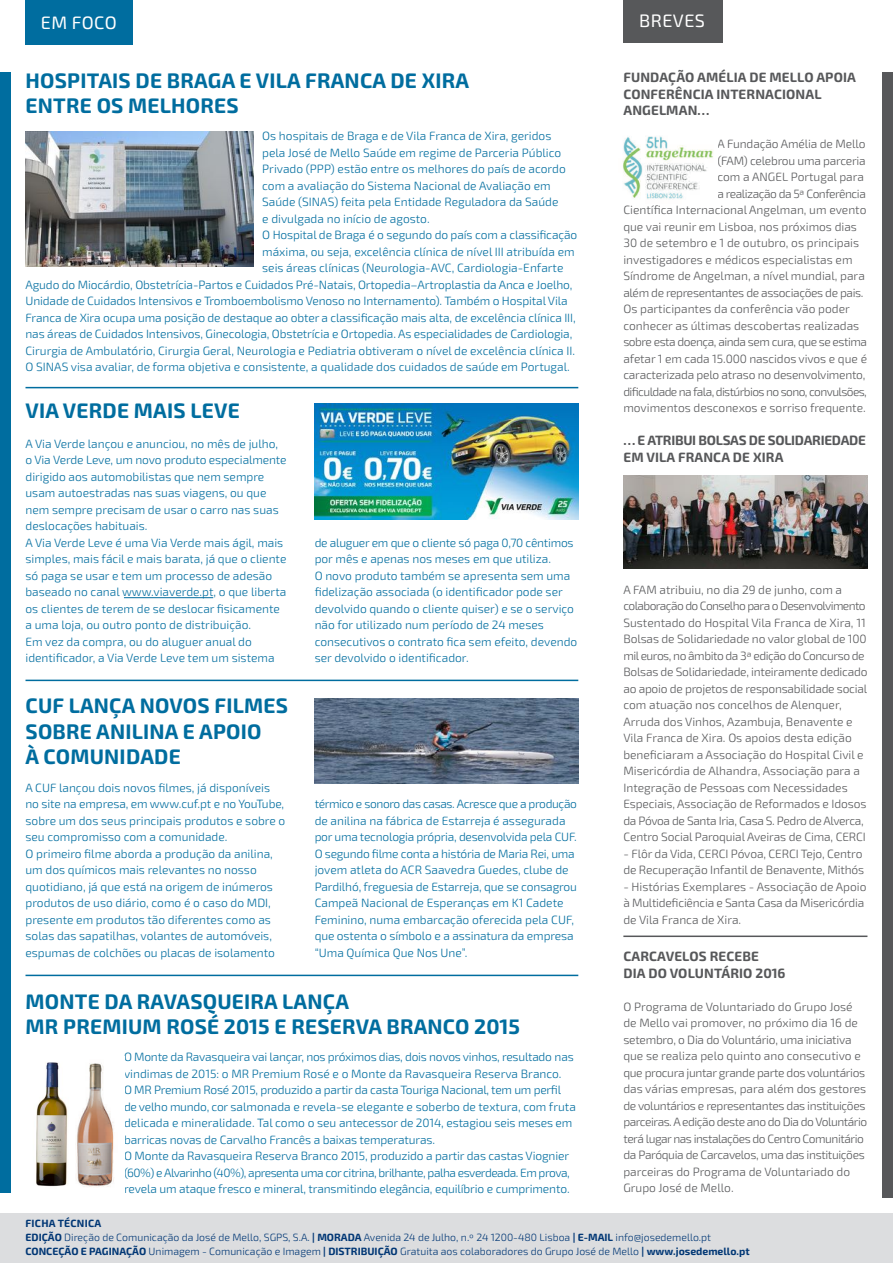
<style>
.page{position:relative;width:893px;height:1263px;background:#fff}
.page>*{position:absolute;margin:0;border:0;box-sizing:border-box;transform-origin:0 0}
.t1{font:700 21px/25.5px "Exo 2.0";letter-spacing:.01em;color:#006d9f}
.t2{font:18px "Exo 2.0";letter-spacing:.025em;color:#fff}
.t3{font:700 13.5px/16.5px "Exo 2.0";letter-spacing:.01em;color:#57585a}
.t4{font:700 13.5px/16.5px "Exo 2.0";letter-spacing:-.02em;color:#57585a}
.t5{font:300 12px/16.5px "Exo 2.0";color:#006d9f}
.t6{font:300 12px/16.5px "Exo 2.0";letter-spacing:-.01em;color:#57585a}
.t7{font:300 12px "Exo 2.0";letter-spacing:-.04em;color:#57585a}
.t8{font:300 12px "Exo 2.0";letter-spacing:-.05em;color:#57585a}
.t9{font:300 12px "Exo 2.0";letter-spacing:-.03em;color:#57585a}
.t10{font:300 10.5px/13.5px "Exo 2.0";color:#013775}
.t11{font:700 10.5px "Exo 2.0";letter-spacing:.025em;color:#013775}
.s1{font-weight:700}
</style>
<div class="page">
<div style="left:26px;top:0;width:107px;height:44px;background:#006d9f"></div>
<div style="left:883px;top:73px;width:10px;height:1125px;background:#57585a"></div>
<div style="left:0;top:73px;width:10px;height:1120px;background:#006d9f"></div>
<hr style="left:26px;top:387px;width:552px;height:1px;background:#006d9f">
<hr style="left:26px;top:680px;width:552px;height:1px;background:#006d9f">
<hr style="left:26px;top:975px;width:552px;height:1px;background:#006d9f">
<div style="left:0;top:1213px;width:893px;height:50px;background:#dcdddf"></div>
<div style="left:623px;top:0;width:99px;height:43px;background:#57585a"></div>
<img style="left:315px;top:403px;width:263px;height:116px">
<img style="left:623px;top:475px;width:244px;height:94px">
<img style="left:315px;top:698px;width:263px;height:85px">
<img style="left:36px;top:1062px;width:32px;height:125px">
<img style="left:75px;top:1063px;width:39px;height:124px">
<img style="left:26px;top:132px;width:228px;height:134px">
<img style="left:622px;top:136px;width:91px;height:63px">
<hr style="left:623px;top:935px;width:244px;height:2px;background:#57585a">
<hr style="left:124px;top:597px;width:89px;height:1px;background:#006d9f">
<h2 class="t2" style="left:41px;top:12px;width:77px">EM FOCO</h2>
<h2 class="t2" style="left:639px;top:10px;width:67px">BREVES</h2>
<p class="t3" style="left:623px;top:70px;width:234px">FUNDAÇÃO AMÉLIA DE MELLO APOIA<br>CONFERÊNCIA INTERNACIONAL<br>ANGELMAN…</p>
<p class="t6" style="left:717px;top:136px;width:150px">A Fundação Amélia de Mello</p>
<p class="t6" style="left:717px;top:153px;width:150px">(FAM) celebrou uma parceria</p>
<p class="t6" style="left:717px;top:169px;width:148px">com a ANGEL Portugal para</p>
<p class="t7" style="left:717px;top:187px;width:150px">a realização da 5ª Conferência</p>
<p class="t6" style="left:623px;top:202px;width:245px">Científica Internacional Angelman, um evento</p>
<p class="t6" style="left:623px;top:219px;width:235px">que vai reunir em Lisboa, nos próximos dias</p>
<p class="t6" style="left:623px;top:235px;width:237px">30 de setembro e 1 de outubro, os principais</p>
<p class="t6" style="left:623px;top:252px;width:231px">investigadores e médicos especialistas em</p>
<p class="t6" style="left:623px;top:268px;width:243px">Síndrome de Angelman, a nível mundial, para</p>
<p class="t9" style="left:623px;top:286px;width:242px">além de representantes de associações de pais.</p>
<p class="t6" style="left:623px;top:301px;width:228px">Os participantes da conferência vão poder</p>
<p class="t6" style="left:623px;top:318px;width:237px">conhecer as últimas descobertas realizadas</p>
<p class="t7" style="left:623px;top:335px;width:245px">sobre esta doença, ainda sem cura, que se estima</p>
<p class="t6" style="left:623px;top:351px;width:245px">afetar 1 em cada 15.000 nascidos vivos e que é</p>
<p class="t6" style="left:623px;top:367px;width:244px">caracterizada pelo atraso no desenvolvimento,</p>
<p class="t8" style="left:623px;top:385px;width:245px">dificuldade na fala, distúrbios no sono, convulsões,</p>
<p class="t6" style="left:623px;top:400px;width:244px">movimentos desconexos e sorriso frequente.</p>
<p class="t4" style="left:623px;top:433px;width:244px">… E ATRIBUI BOLSAS DE SOLIDARIEDADE<br>EM VILA FRANCA DE XIRA</p>
<h1 class="t1" style="left:26px;top:68px;width:445px">HOSPITAIS DE BRAGA E VILA FRANCA DE XIRA<br>ENTRE OS MELHORES</h1>
<p class="t5" style="left:262px;top:128px;width:291px">Os hospitais de Braga e de Vila Franca de Xira, geridos</p>
<p class="t5" style="left:262px;top:145px;width:301px">pela José de Mello Saúde em regime de Parceria Público</p>
<p class="t5" style="left:262px;top:161px;width:305px">Privado (PPP) estão entre os melhores do país de acordo</p>
<p class="t5" style="left:262px;top:178px;width:290px">com a avaliação do Sistema Nacional de Avaliação em</p>
<p class="t5" style="left:262px;top:194px;width:298px">Saúde (SINAS) feita pela Entidade Reguladora da Saúde</p>
<p class="t5" style="left:262px;top:211px;width:169px">e divulgada no início de agosto.</p>
<p class="t5" style="left:262px;top:227px;width:317px">O Hospital de Braga é o segundo do país com a classificação</p>
<p class="t5" style="left:262px;top:244px;width:314px">máxima, ou seja, excelência clínica de nível III atribuída em</p>
<p class="t5" style="left:262px;top:260px;width:303px">seis áreas clínicas (Neurologia-AVC, Cardiologia-Enfarte</p>
<p class="t5" style="left:26px;top:277px;width:548px">Agudo do Miocárdio, Obstetrícia-Partos e Cuidados Pré-Natais, Ortopedia–Artroplastia da Anca e Joelho,</p>
<p class="t5" style="left:26px;top:293px;width:544px">Unidade de Cuidados Intensivos e Tromboembolismo Venoso no Internamento). Também o Hospital Vila</p>
<p class="t5" style="left:26px;top:310px;width:552px">Franca de Xira ocupa uma posição de destaque ao obter a classificação mais alta, de excelência clínica III,</p>
<p class="t5" style="left:26px;top:326px;width:548px">nas áreas de Cuidados Intensivos, Ginecologia, Obstetrícia e Ortopedia. As especialidades de Cardiologia,</p>
<p class="t5" style="left:26px;top:343px;width:551px">Cirurgia de Ambulatório, Cirurgia Geral, Neurologia e Pediatria obtiveram o nível de excelência clínica II.</p>
<p class="t5" style="left:26px;top:359px;width:546px">O SINAS visa avaliar, de forma objetiva e consistente, a qualidade dos cuidados de saúde em Portugal.</p>
<h1 class="t1" style="left:26px;top:399px;width:216px">VIA VERDE MAIS LEVE</h1>
<p class="t5" style="left:26px;top:436px;width:263px">A Via Verde lançou e anunciou, no mês de julho, o Via Verde Leve, um novo produto especialmente dirigido aos automobilistas que nem sempre usam autoestradas nas suas viagens, ou que nem sempre precisam de usar o carro nas suas deslocações habituais.<br>A Via Verde Leve é uma Via Verde mais ágil, mais simples, mais fácil e mais barata, já que o cliente só paga se usar e tem um processo de adesão baseado no canal www.viaverde.pt, o que liberta os clientes de terem de se deslocar fisicamente a uma loja, ou outro ponto de distribuição.<br>Em vez da compra, ou do aluguer anual do identificador, a Via Verde Leve tem um sistema</p>
<p class="t5" style="left:315px;top:535px;width:264px">de aluguer em que o cliente só paga 0,70 cêntimos por mês e apenas nos meses em que utiliza.<br>O novo produto também se apresenta sem uma fidelização associada (o identificador pode ser devolvido quando o cliente quiser) e se o serviço não for utilizado num período de 24 meses consecutivos o contrato fica sem efeito, devendo ser devolvido o identificador.</p>
<p class="t6" style="left:623px;top:582px;width:246px">A FAM atribuiu, no dia 29 de junho, com a colaboração do Conselho para o Desenvolvimento Sustentado do Hospital Vila Franca de Xira, 11<br>Bolsas de Solidariedade no valor global de 100 mil euros, no âmbito da 3ª edição do Concurso de Bolsas de Solidariedade, inteiramente dedicado ao apoio de projetos de responsabilidade social com atuação nos concelhos de Alenquer, Arruda dos Vinhos, Azambuja, Benavente e Vila Franca de Xira. Os apoios desta edição beneficiaram a Associação do Hospital Civil e Misericórdia de Alhandra, Associação para a Integração de Pessoas com Necessidades Especiais, Associação de Reformados e Idosos da Póvoa de Santa Iria, Casa S. Pedro de Alverca, Centro Social Paroquial Aveiras de Cima, CERCI</p>
<p class="t6" style="left:623px;top:846px;width:242px">- Flôr da Vida, CERCI Póvoa, CERCI Tejo, Centro de Recuperação Infantil de Benavente, Mithós</p>
<p class="t6" style="left:623px;top:879px;width:245px">- Histórias Exemplares - Associação de Apoio à Multideficiência e Santa Casa da Misericórdia de Vila Franca de Xira.</p>
<p class="t3" style="left:623px;top:949px;width:164px">CARCAVELOS RECEBE<br>DIA DO VOLUNTÁRIO 2016</p>
<p class="t6" style="left:623px;top:999px;width:245px">O Programa de Voluntariado do Grupo José de Mello vai promover, no próximo dia 16 de setembro, o Dia do Voluntário, uma iniciativa que se realiza pelo quinto ano consecutivo e que procura juntar grande parte dos voluntários das várias empresas, para além dos gestores de voluntários e representantes das instituições parceiras. A edição deste ano do Dia do Voluntário terá lugar nas instalações do Centro Comunitário da Paróquia de Carcavelos, uma das instituições parceiras do Programa de Voluntariado do Grupo José de Mello.</p>
<h1 class="t1" style="left:26px;top:693px;width:264px">CUF LANÇA NOVOS FILMES<br>SOBRE ANILINA E APOIO<br>À COMUNIDADE</h1>
<p class="t5" style="left:26px;top:780px;width:261px">A CUF lançou dois novos filmes, já disponíveis no site na empresa, em www.cuf.pt e no YouTube, sobre um dos seus principais produtos e sobre o seu compromisso com a comunidade.<br>O primeiro filme aborda a produção da anilina, um dos químicos mais relevantes no nosso quotidiano, já que está na origem de inúmeros produtos de uso diário, como é o caso do MDI, presente em produtos tão diferentes como as solas das sapatilhas, volantes de automóveis, espumas de colchões ou placas de isolamento</p>
<p class="t5" style="left:315px;top:796px;width:264px">térmico e sonoro das casas. Acresce que a produção de anilina na fábrica de Estarreja é assegurada por uma tecnologia própria, desenvolvida pela CUF.<br>O segundo filme conta a história de Maria Rei, uma jovem atleta do ACR Saavedra Guedes, clube de Pardilhó, freguesia de Estarreja, que se consagrou Campeã Nacional de Esperanças em K1 Cadete Feminino, numa embarcação oferecida pela CUF, que ostenta o símbolo e a assinatura da empresa “Uma Química Que Nos Une”.</p>
<h1 class="t1" style="left:26px;top:989px;width:496px">MONTE DA RAVASQUEIRA LANÇA<br>MR PREMIUM ROSÉ 2015 E RESERVA BRANCO 2015</h1>
<p class="t5" style="left:124px;top:1049px;width:453px">O Monte da Ravasqueira vai lançar, nos próximos dias, dois novos vinhos, resultado nas vindimas de 2015: o MR Premium Rosé e o Monte da Ravasqueira Reserva Branco.<br>O MR Premium Rosé 2015, produzido a partir da casta Touriga Nacional, tem um perfil de velho mundo, cor salmonada e revela-se elegante e soberbo de textura, com fruta delicada e mineralidade. Tal como o seu antecessor de 2014, estagiou seis meses em barricas novas de Carvalho Francês a baixas temperaturas.<br>O Monte da Ravasqueira Reserva Branco 2015, produzido a partir das castas Viognier (60%) e Alvarinho (40%), apresenta uma cor citrina, brilhante, palha esverdeada. Em prova, revela um ataque fresco e mineral, transmitindo elegância, equilíbrio e cumprimento.</p>
<p class="t10" style="left:26px;top:1231px;width:726px"><span class="s1">EDIÇÃO</span> Direção de Comunicação da José de Mello, SGPS, S.A. <span class="s1">| MORADA</span> Avenida 24 de Julho, n.º 24 1200-480 Lisboa <span class="s1">| E-MAIL</span> info@josedemello.pt<br><span class="s1">CONCEÇÃO E PAGINAÇÃO</span> Unimagem - Comunicação e Imagem <span class="s1">| DISTRIBUIÇÃO</span> Gratuita aos colaboradores do Grupo José de Mello <span class="s1">| www.josedemello.pt</span></p>
<p class="t11" style="left:26px;top:1217px;width:77px">FICHA TÉCNICA</p>
</div>
